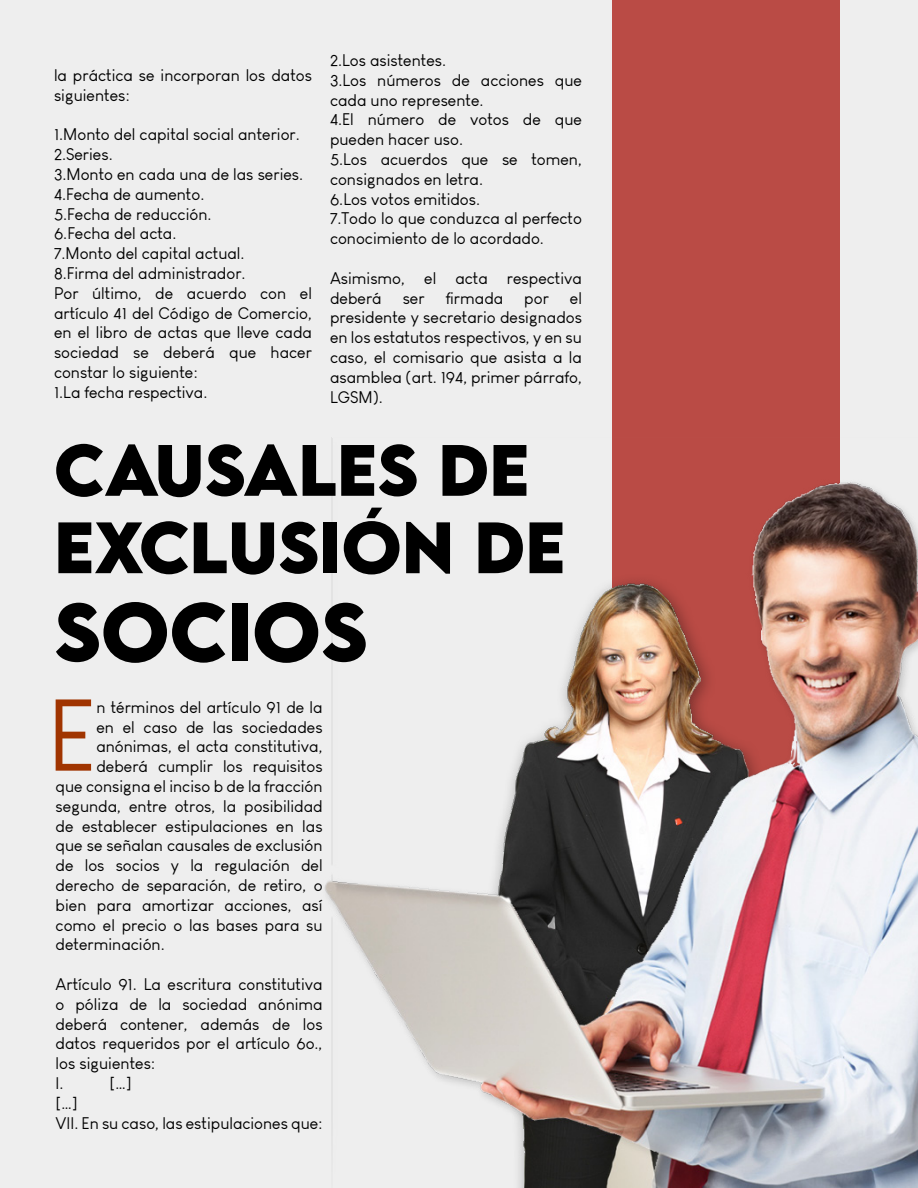
<style>
.page{position:relative;width:918px;height:1188px;background:#eee}
.page>*{position:absolute;margin:0;border:0;box-sizing:border-box;transform-origin:0 0}
.t1{font:99.6px "Louis George Cafe";color:#a03400}
.t2{font:700 73.5px "LEMONMILK";color:#000}
.t3{font:700 64.5px/77.4px "LEMONMILK";color:#000}
.t4{font:16.5px/19.8px "Louis George Cafe";color:#000}
</style>
<div class="page">
<div style="left:612px;top:0;width:228px;height:1188px;background:#ba4b45"></div>
<img style="left:324px;top:437px;width:594px;height:751px">
<p class="t4" style="left:54px;top:65px;width:260px">la práctica se incorporan los datos siguientes:</p>
<p class="t4" style="left:54px;top:125px;width:247px">1.Monto del capital social anterior.</p>
<p class="t4" style="left:54px;top:145px;width:60px">2.Series.</p>
<p class="t4" style="left:54px;top:164px;width:251px">3.Monto en cada una de las series.</p>
<p class="t4" style="left:54px;top:184px;width:152px">4.Fecha de aumento.</p>
<p class="t4" style="left:54px;top:204px;width:159px">5.Fecha de reducción.</p>
<p class="t4" style="left:54px;top:224px;width:124px">6.Fecha del acta.</p>
<p class="t4" style="left:54px;top:244px;width:192px">7.Monto del capital actual.</p>
<p class="t4" style="left:54px;top:263px;width:193px">8.Firma del administrador.</p>
<p class="t4" style="left:54px;top:283px;width:260px;text-align:justify">Por último, de acuerdo con el artículo 41 del Código de Comercio, en el libro de actas que lleve cada sociedad se deberá que hacer constar lo siguiente:</p>
<p class="t4" style="left:54px;top:382px;width:155px">1.La fecha respectiva.</p>
<p class="t4" style="left:330px;top:50px;width:118px">2.Los asistentes.</p>
<p class="t4" style="left:330px;top:70px;width:254px">3.Los números de acciones que cada uno represente.</p>
<p class="t4" style="left:330px;top:110px;width:254px">4.El número de votos de que pueden hacer uso.</p>
<p class="t4" style="left:330px;top:149px;width:254px">5.Los acuerdos que se tomen, consignados en letra.</p>
<p class="t4" style="left:330px;top:189px;width:152px">6.Los votos emitidos.</p>
<p class="t4" style="left:330px;top:209px;width:254px">7.Todo lo que conduzca al perfecto conocimiento de lo acordado.</p>
<p class="t4" style="left:330px;top:268px;width:254px">Asimismo, el acta respectiva deberá</p>
<p class="t4" style="left:330px;top:288px;width:254px;text-align:justify;text-indent:240px">el presidente y secretario designados en los estatutos respectivos, y en su caso, el comisario que asista a la asamblea (art. 194, primer párrafo, LGSM).</p>
<p class="t4" style="left:403px;top:288px;width:23px">ser</p>
<p class="t4" style="left:446px;top:288px;width:59px">firmada</p>
<p class="t4" style="left:524px;top:288px;width:26px">por</p>
<p class="t3" style="left:54px;top:432px;width:513px">CAUSALES DE<br>EXCLUSIÓN DE</p>
<p class="t2" style="left:54px;top:582px;width:315px">SOCIOS</p>
<p class="t1" style="left:47px;top:677px;width:51px">E</p>
<p class="t4" style="left:96px;top:697px;width:228px">n términos del artículo 91 de la</p>
<p class="t4" style="left:96px;top:717px;width:228px">en el caso de las sociedades</p>
<p class="t4" style="left:96px;top:737px;width:228px">anónimas, el acta constitutiva,</p>
<p class="t4" style="left:96px;top:756px;width:228px">deberá cumplir los requisitos</p>
<p class="t4" style="left:56px;top:776px;width:269px">que consigna el inciso b de la fracción</p>
<p class="t4" style="left:56px;top:796px;width:269px">segunda, entre otros, la posibilidad</p>
<p class="t4" style="left:56px;top:816px;width:268px">de establecer estipulaciones en las</p>
<p class="t4" style="left:56px;top:836px;width:269px">que se señalan causales de exclusión</p>
<p class="t4" style="left:56px;top:855px;width:269px">de los socios y la regulación del</p>
<p class="t4" style="left:56px;top:875px;width:269px">derecho de separación, de retiro, o</p>
<p class="t4" style="left:56px;top:895px;width:269px">bien para amortizar acciones, así</p>
<p class="t4" style="left:56px;top:915px;width:269px">como el precio o las bases para su</p>
<p class="t4" style="left:56px;top:935px;width:111px">determinación.</p>
<p class="t4" style="left:56px;top:974px;width:269px;text-align:justify">Artículo 91. La escritura constitutiva o póliza de la sociedad anónima deberá contener, además de los datos requeridos por el artículo 6o., los siguientes:</p>
<p class="t4" style="left:56px;top:1073px;width:9px">I.</p>
<p class="t4" style="left:110px;top:1073px;width:24px">[…]</p>
<p class="t4" style="left:56px;top:1093px;width:24px">[…]</p>
<p class="t4" style="left:56px;top:1113px;width:269px">VII. En su caso, las estipulaciones que:</p>
</div>
